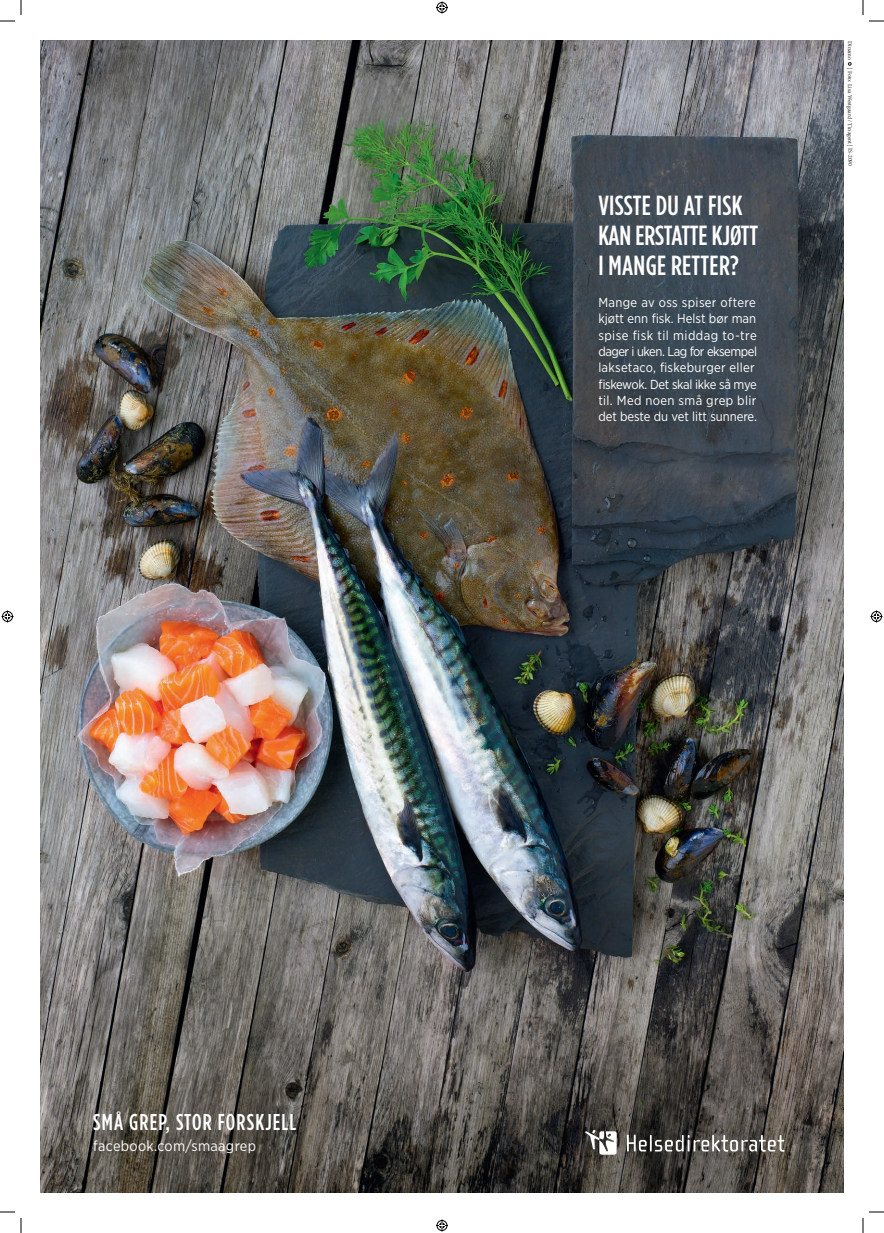
<style>
.page{position:relative;width:884px;height:1233px;background:#fff}
.page>*{position:absolute;margin:0;border:0;box-sizing:border-box;transform-origin:0 0}
.t1{font:500 27.6px/30.4px "Gotham Condensed";letter-spacing:.005em;color:#fff}
.t2{font:500 22.9px "Gotham Condensed";letter-spacing:.05em;color:#fff}
.t3{font:14.6px "Gotham Narrow";letter-spacing:.025em;color:#fff}
.t4{font:13.1px/16.3px "Gotham Narrow";color:#fff}
.t5{font:5.8px "Minion Pro";letter-spacing:-.005em;color:#231f20}
</style>
<div class="page">
<img style="left:41px;top:41px;width:802px;height:1151px">
<svg style="left:585px;top:1129px;width:32px;height:25px"></svg>
<svg style="left:627px;top:1134px;width:157px;height:17px"></svg>
<svg style="left:848px;top:62px;width:4px;height:4px"></svg>
<svg style="left:0;top:1211px;width:15px;height:1px"></svg>
<svg style="left:869px;top:1211px;width:15px;height:1px"></svg>
<svg style="left:0;top:0;width:22px;height:22px"></svg>
<svg style="left:20px;top:1218px;width:2px;height:15px"></svg>
<svg style="left:862px;top:0;width:22px;height:22px"></svg>
<svg style="left:862px;top:1218px;width:2px;height:15px"></svg>
<svg style="left:436px;top:1px;width:12px;height:12px"></svg>
<svg style="left:436px;top:1219px;width:12px;height:12px"></svg>
<svg style="left:2px;top:610px;width:12px;height:12px"></svg>
<svg style="left:870px;top:610px;width:12px;height:12px"></svg>
<h2 class="t2" style="left:93px;top:1108px;width:204px">SMÅ GREP, STOR FORSKJELL</h2>
<p class="t3" style="left:93px;top:1137px;width:164px">facebook.com/smaagrep</p>
<h1 class="t1" style="left:598px;top:190px;width:161px">VISSTE DU AT FISK<br>KAN ERSTATTE KJØTT<br>I MANGE RETTER?</h1>
<p class="t4" style="left:598px;top:294px;width:160px">Mange av oss spiser oftere kjøtt enn fisk. Helst bør man spise fisk til middag to-tre dager i uken. Lag for eksempel laksetaco, fiskeburger eller fiskewok. Det skal ikke så mye til. Med noen små grep blir det beste du vet litt sunnere.</p>
<p class="t5" style="left:854px;top:41px;width:21px;rotate:90deg">Dinamo</p>
<p class="t5" style="left:854px;top:68px;width:100px;rotate:90deg">| Foto: Lisa Westgaard / Tinagent | IS-2090</p>
</div>
